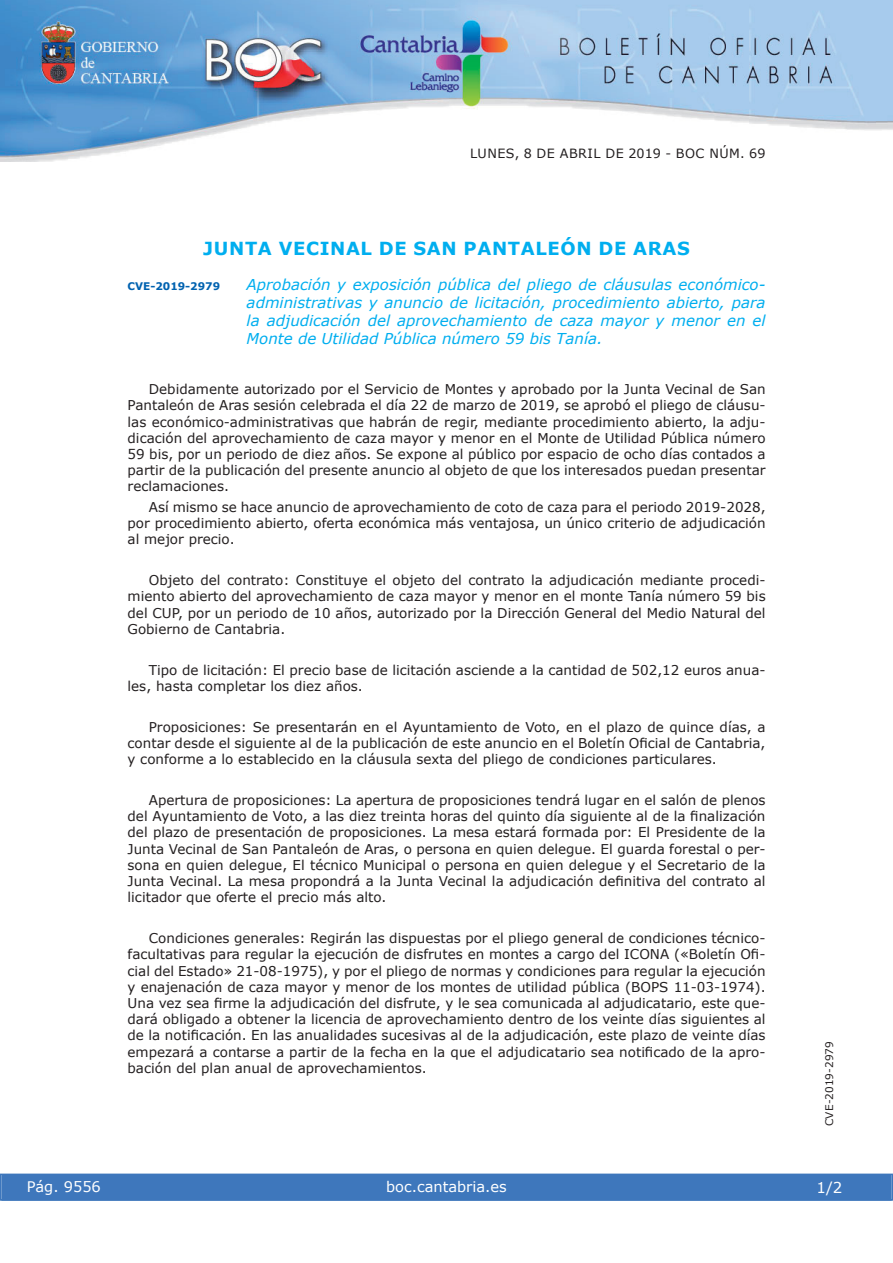
<style>
.page{position:relative;width:893px;height:1263px;background:#fff}
.page>*{position:absolute;margin:0;border:0;box-sizing:border-box;transform-origin:0 0}
.t1{font:700 18px "Verdana";letter-spacing:.035em;color:#00aeef}
.t2{font:italic 15px/18px "Verdana";color:#00aeef;text-align:justify}
.t3{font:15px "Verdana";color:#fff}
.t4{font:14.55px "Verdana";color:#fff}
.t5{font:13.5px/16.2px "Verdana";color:#231f20;text-align:justify}
.t6{font:12.75px "Verdana";letter-spacing:.035em;color:#231f20}
.t7{font:10.5px "Verdana";color:#231f20}
.t8{font:700 10.5px "Verdana";color:#0062b0}
</style>
<div class="page">
<img style="left:0;top:0;width:893px;height:161px">
<div style="left:1px;top:1174px;width:890px;height:27px;background:#3e77bc"></div>
<div style="left:0;top:1174px;width:893px;height:27px;border:1px solid #3e77bc"></div>
<p class="t6" style="left:470px;top:145px;width:297px">LUNES, 8 DE ABRIL DE 2019 - BOC NÚM. 69</p>
<h1 class="t1" style="left:203px;top:237px;width:488px">JUNTA VECINAL DE SAN PANTALEÓN DE ARAS</h1>
<p class="t8" style="left:128px;top:279px;width:94px">CVE-2019-2979</p>
<p class="t2" style="left:247px;top:275px;width:520px">Aprobación y exposición pública del pliego de cláusulas económico&shy;administrativas y anuncio de licitación, procedimiento abierto, para la adjudicación del aprovechamiento de caza mayor y menor en el Monte de Utilidad Pública número 59 bis Tanía.</p>
<p class="t5" style="left:128px;top:381px;width:639px;text-indent:21px">Debidamente autorizado por el Servicio de Montes y aprobado por la Junta Vecinal de San Pantaleón de Aras sesión celebrada el día 22 de marzo de 2019, se aprobó el pliego de cláusu&shy;las económico-administrativas que habrán de regir, mediante procedimiento abierto, la adju&shy;dicación del aprovechamiento de caza mayor y menor en el Monte de Utilidad Pública número 59 bis, por un periodo de diez años. Se expone al público por espacio de ocho días contados a partir de la publicación del presente anuncio al objeto de que los interesados puedan presentar reclamaciones.</p>
<p class="t5" style="left:128px;top:498px;width:639px;text-indent:21px">Así mismo se hace anuncio de aprovechamiento de coto de caza para el periodo 2019-2028, por procedimiento abierto, oferta económica más ventajosa, un único criterio de adjudicación al mejor precio.</p>
<p class="t5" style="left:128px;top:572px;width:640px;text-indent:21px">Objeto del contrato: Constituye el objeto del contrato la adjudicación mediante procedi&shy;miento abierto del aprovechamiento de caza mayor y menor en el monte Tanía número 59 bis del CUP, por un periodo de 10 años, autorizado por la Dirección General del Medio Natural del Gobierno de Cantabria.</p>
<p class="t5" style="left:128px;top:661px;width:639px;text-indent:21px">Tipo de licitación: El precio base de licitación asciende a la cantidad de 502,12 euros anua&shy;les, hasta completar los diez años.</p>
<p class="t5" style="left:128px;top:718px;width:639px;text-indent:21px">Proposiciones: Se presentarán en el Ayuntamiento de Voto, en el plazo de quince días, a contar desde el siguiente al de la publicación de este anuncio en el Boletín Oficial de Cantabria, y conforme a lo establecido en la cláusula sexta del pliego de condiciones particulares.</p>
<p class="t5" style="left:128px;top:792px;width:640px;text-indent:21px">Apertura de proposiciones: La apertura de proposiciones tendrá lugar en el salón de plenos del Ayuntamiento de Voto, a las diez treinta horas del quinto día siguiente al de la finalización del plazo de presentación de proposiciones. La mesa estará formada por: El Presidente de la Junta Vecinal de San Pantaleón de Aras, o persona en quien delegue. El guarda forestal o per&shy;sona en quien delegue, El técnico Municipal o persona en quien delegue y el Secretario de la Junta Vecinal. La mesa propondrá a la Junta Vecinal la adjudicación definitiva del contrato al licitador que oferte el precio más alto.</p>
<p class="t5" style="left:128px;top:930px;width:639px;text-indent:21px">Condiciones generales: Regirán las dispuestas por el pliego general de condiciones técnico&shy;facultativas para regular la ejecución de disfrutes en montes a cargo del ICONA («Boletín Ofi&shy;cial del Estado» 21-08-1975), y por el pliego de normas y condiciones para regular la ejecución y enajenación de caza mayor y menor de los montes de utilidad pública (BOPS 11-03-1974).<br>Una vez sea firme la adjudicación del disfrute, y le sea comunicada al adjudicatario, este que&shy;dará obligado a obtener la licencia de aprovechamiento dentro de los veinte días siguientes al de la notificación. En las anualidades sucesivas al de la adjudicación, este plazo de veinte días empezará a contarse a partir de la fecha en la que el adjudicatario sea notificado de la apro&shy;bación del plan anual de aprovechamientos.</p>
<p class="t4" style="left:27px;top:1177px;width:76px">Pág. 9556</p>
<p class="t4" style="left:386px;top:1178px;width:122px">boc.cantabria.es</p>
<p class="t7" style="left:823px;top:1126px;width:87px;rotate:-90deg">CVE-2019-2979</p>
<p class="t3" style="left:816px;top:1178px;width:27px">1/2</p>
</div>
